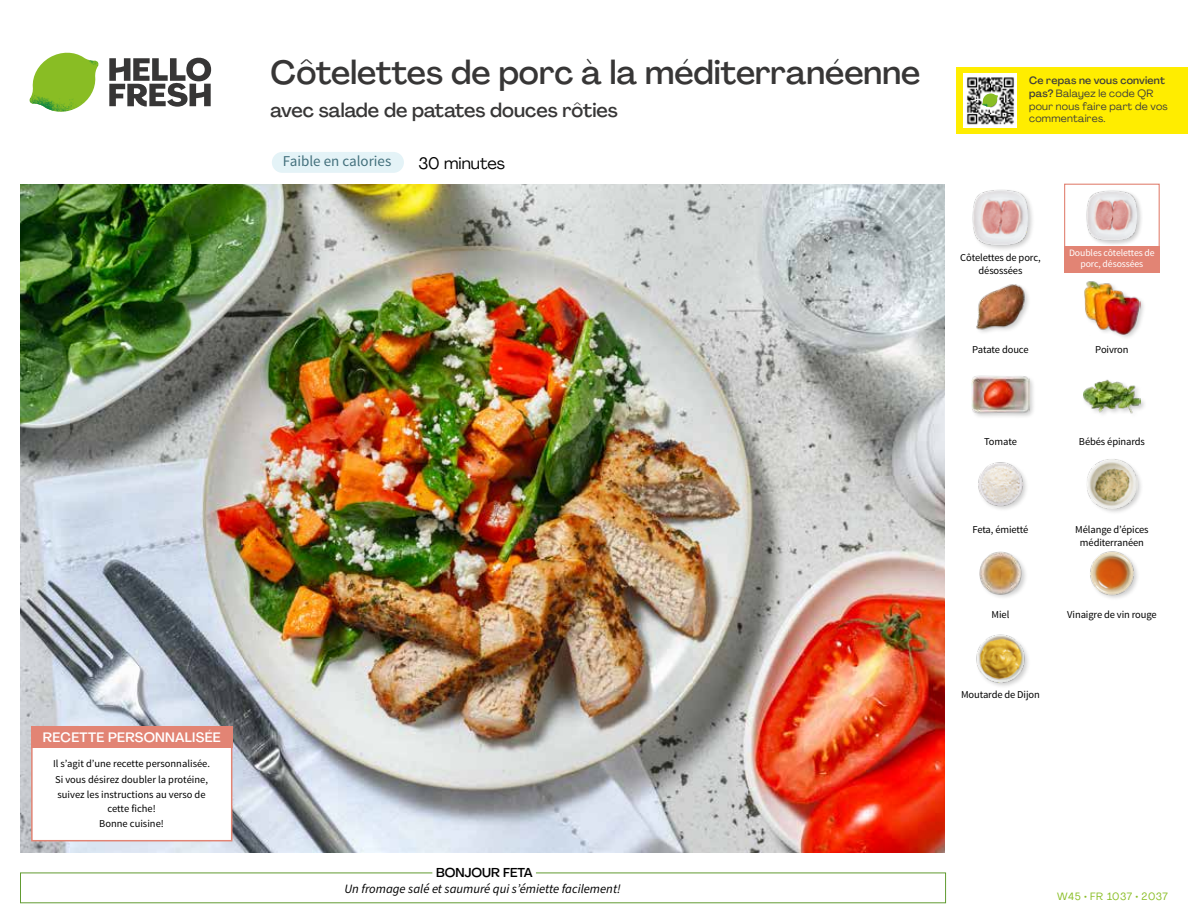
<style>
.page{position:relative;width:1188px;height:918px;background:#fff}
.page>*{position:absolute;margin:0;border:0;box-sizing:border-box;transform-origin:0 0}
.t1{font:500 33px "Agrandir";color:#373636}
.t2{font:500 19.5px "Agrandir";color:#373636}
.t3{font:16.5px "Agrandir";color:#000}
.t4{font:15px "Source Sans Pro";color:#43707c}
.t5{font:500 13.5px "Agrandir";letter-spacing:.02em;color:#fff}
.t6{font:italic 12.75px "Source Sans Pro";color:#000}
.t7{font:500 12.75px "Agrandir";color:#000}
.t8{font:10.5px/15.6px "Source Sans Pro";letter-spacing:-.01em;color:#000;text-align:center}
.t9{font:10.5px/12.8px "Agrandir";letter-spacing:.02em;color:#3c3c3b}
.t10{font:10.5px "Agrandir";letter-spacing:.05em;color:#89bd24}
.t11{font:9.75px/10.5px "Source Sans Pro";letter-spacing:-.01em;color:#fff;text-align:center}
.s1{font-weight:500}
</style>
<div class="page">
<svg style="left:109px;top:57px;width:102px;height:50px"></svg>
<svg style="left:34px;top:53px;width:62px;height:40px"></svg>
<img style="left:67px;top:53px;width:32px;height:26px">
<img style="left:33px;top:75px;width:59px;height:11px">
<img style="left:29px;top:79px;width:61px;height:33px">
<img style="left:65px;top:86px;width:27px;height:25px">
<img style="left:21px;top:184px;width:924px;height:668px">
<div style="left:272px;top:152px;width:132px;height:21px;background:#e4f3f7;border-radius:10px"></div>
<img style="left:976px;top:634px;width:52px;height:52px">
<img style="left:1090px;top:551px;width:48px;height:48px">
<img style="left:979px;top:551px;width:47px;height:47px">
<div style="left:1086px;top:458px;width:58px;height:57px;background:#000;opacity:.2"></div>
<img style="left:1087px;top:459px;width:50px;height:50px">
<img style="left:978px;top:462px;width:49px;height:47px">
<div style="left:1082px;top:379px;width:65px;height:41px;background:#000;opacity:.2"></div>
<img style="left:1083px;top:379px;width:58px;height:41px">
<div style="left:971px;top:375px;width:65px;height:45px;background:#000;opacity:.2"></div>
<img style="left:972px;top:375px;width:57px;height:45px">
<div style="left:1083px;top:280px;width:63px;height:61px;background:#000;opacity:.2"></div>
<img style="left:1083px;top:280px;width:58px;height:55px">
<img style="left:976px;top:284px;width:53px;height:48px">
<div style="left:1085px;top:189px;width:59px;height:58px;background:#000;opacity:.2"></div>
<img style="left:1085px;top:189px;width:54px;height:52px">
<div style="left:972px;top:189px;width:63px;height:63px;background:#000;opacity:.2"></div>
<img style="left:972px;top:189px;width:57px;height:57px">
<div style="left:1064px;top:184px;width:96px;height:72px;border:1px solid #e28474"></div>
<div style="left:1064px;top:246px;width:96px;height:27px;background:#e28474"></div>
<div style="left:31px;top:726px;width:201px;height:115px;background:#fff;border:2px solid #e28474"></div>
<div style="left:31px;top:726px;width:202px;height:22px;background:#e28474"></div>
<div style="left:956px;top:67px;width:232px;height:67px;background:#ffed00"></div>
<img style="left:964px;top:74px;width:52px;height:54px">
<svg style="left:982px;top:93px;width:16px;height:14px"></svg>
<p class="t5" style="left:43px;top:729px;width:179px">RECETTE PERSONNALISÉE</p>
<p class="t8" style="left:53px;top:756px;width:158px;text-align:left">Il s’agit d’une recette personnalisée.<br>Si vous désirez doubler la protéine, suivez les instructions au verso de</p>
<p class="t8" style="left:99px;top:801px;width:66px">cette fiche!<br>Bonne cuisine!</p>
<h1 class="t1" style="left:271px;top:52px;width:651px">Côtelettes de porc à la méditerranéenne</h1>
<h2 class="t2" style="left:271px;top:98px;width:349px">avec salade de patates douces rôties</h2>
<h3 class="t3" style="left:418px;top:153px;width:88px">30 minutes</h3>
<h3 class="t4" style="left:283px;top:151px;width:110px">Faible en calories</h3>
<p class="t9" style="left:1029px;top:74px;width:140px"><span class="s1">Ce repas ne vous convient pas?</span> Balayez le code QR pour nous faire part de vos commentaires.</p>
<p class="t8" style="left:960px;top:251px;width:82px;line-height:13.5px">Côtelettes de porc, désossées</p>
<p class="t8" style="left:972px;top:342px;width:58px">Patate douce</p>
<p class="t11" style="left:1069px;top:248px;width:87px">Doubles côtelettes de porc, désossées</p>
<p class="t8" style="left:1095px;top:342px;width:35px">Poivron</p>
<p class="t8" style="left:984px;top:434px;width:34px">Tomate</p>
<p class="t8" style="left:1079px;top:434px;width:68px">Bébés épinards</p>
<p class="t8" style="left:972px;top:521px;width:58px">Feta, émietté</p>
<p class="t8" style="left:992px;top:607px;width:19px">Miel</p>
<p class="t8" style="left:961px;top:687px;width:80px">Moutarde de Dijon</p>
<p class="t8" style="left:1075px;top:522px;width:75px;line-height:13.5px">Mélange d’épices méditerranéen</p>
<p class="t8" style="left:1067px;top:607px;width:91px">Vinaigre de vin rouge</p>
<p class="t7" style="left:436px;top:864px;width:98px">BONJOUR FETA</p>
<p class="t6" style="left:344px;top:880px;width:278px">Un fromage salé et saumuré qui s’émiette facilement!</p>
<p class="t10" style="left:1057px;top:890px;width:112px">W45 • FR 1037 • 2037</p>
</div>
